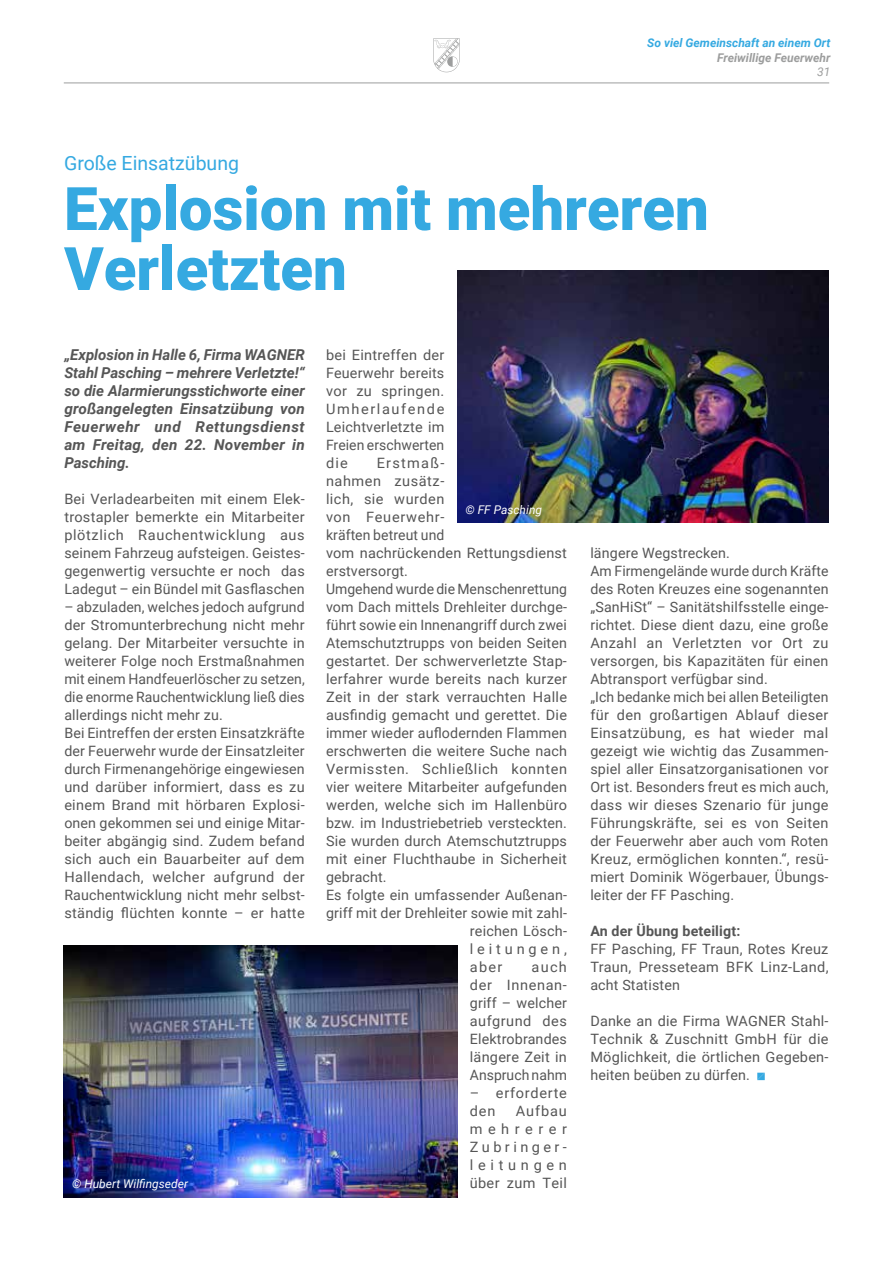
<style>
.page{position:relative;width:893px;height:1263px;background:#fff}
.page>*{position:absolute;margin:0;border:0;box-sizing:border-box;transform-origin:0 0}
.t1{font:900 60px/60px "Roboto";color:#35a9e1}
.t2{font:19.5px "Roboto";color:#35a9e1}
.t3{font:italic 700 15px/18px "Roboto";letter-spacing:.01em;color:#565656;text-align:justify}
.t4{font:14.25px/18px "Roboto";letter-spacing:.01em;color:#565656;text-align:justify}
.t5{font:14.25px "Roboto";letter-spacing:.04em;color:#565656}
.t6{font:700 14.25px "Roboto";letter-spacing:.01em;color:#565656}
.t7{font:14.25px "Roboto";letter-spacing:.03em;color:#565656}
.t8{font:14.25px/18px "Roboto";letter-spacing:.05em;color:#565656}
.t9{font:14.25px "Roboto";letter-spacing:.045em;color:#565656}
.t10{font:14.25px "Roboto";letter-spacing:.265em;color:#565656}
.t11{font:14.25px "Roboto";letter-spacing:.09em;color:#565656}
.t12{font:italic 12px "Roboto";color:#fff}
.t13{font:italic 700 12px "Roboto";color:#35a9e1}
.t14{font:italic 700 12px "Roboto";color:#9c9d9d}
.t15{font:italic 12px "Roboto";color:#9c9d9d}
</style>
<div class="page">
<hr style="left:64px;top:83px;width:765px;height:1px;background:#9c9d9d">
<img style="left:457px;top:270px;width:371px;height:252px">
<img style="left:64px;top:945px;width:393px;height:252px">
<svg style="left:757px;top:1073px;width:8px;height:7px"></svg>
<svg style="left:433px;top:38px;width:27px;height:34px"></svg>
<p class="t13" style="left:647px;top:35px;width:185px">So viel Gemeinschaft an einem Ort</p>
<p class="t14" style="left:717px;top:49px;width:115px">Freiwillige Feuerwehr</p>
<p class="t15" style="left:817px;top:63px;width:15px">31</p>
<h2 class="t2" style="left:64px;top:149px;width:177px">Große Einsatzübung</h2>
<h1 class="t1" style="left:64px;top:176px;width:646px">Explosion mit mehreren<br>Verletzten</h1>
<p class="t3" style="left:64px;top:345px;width:242px">„Explosion in Halle 6, Firma WAGNER Stahl Pasching – mehrere Verletzte!“ so die Alarmierungsstichworte einer großangelegten Einsatzübung von Feuerwehr und Rettungsdienst am Freitag, den 22. November in Pasching.</p>
<p class="t4" style="left:64px;top:489px;width:242px">Bei Verladearbeiten mit einem Elek&shy;trostapler bemerkte ein Mitarbeiter plötzlich Rauchentwicklung aus seinem Fahrzeug aufsteigen. Geistes&shy;gegenwertig versuchte er noch das Ladegut – ein Bündel mit Gasflaschen</p>
<p class="t4" style="left:64px;top:597px;width:242px;text-align:left">– abzuladen, welches jedoch aufgrund der Stromunterbrechung nicht mehr gelang. Der Mitarbeiter versuchte in weiterer Folge noch Erstmaßnahmen mit einem Handfeuerlöscher zu setzen, die enorme Rauchentwicklung ließ dies allerdings nicht mehr zu.<br>Bei Eintreffen der ersten Einsatzkräfte der Feuerwehr wurde der Einsatzleiter durch Firmenangehörige eingewiesen und darüber informiert, dass es zu einem Brand mit hörbaren Explosi&shy;onen gekommen sei und einige Mitar&shy;beiter abgängig sind. Zudem befand sich auch ein Bauarbeiter auf dem Hallendach, welcher aufgrund der Rauchentwicklung nicht mehr selbst&shy;ständig flüchten konnte – er hatte</p>
<p class="t12" style="left:72px;top:1175px;width:117px">© Hubert Wilfingseder</p>
<p class="t4" style="left:326px;top:345px;width:120px">bei Eintreffen der Feuerwehr bereits vor zu springen.<br>Umherlaufende Leichtverletzte im Freien erschwerten die</p>
<p class="t11" style="left:377px;top:453px;width:69px">Erstmaß-</p>
<p class="t5" style="left:326px;top:471px;width:120px">nahmen zusätz-</p>
<p class="t7" style="left:326px;top:489px;width:120px">lich, sie wurden</p>
<p class="t9" style="left:326px;top:507px;width:120px">von Feuerwehr-</p>
<p class="t4" style="left:326px;top:525px;width:120px">kräften betreut und</p>
<p class="t4" style="left:326px;top:543px;width:242px">vom nachrückenden Rettungsdienst</p>
<p class="t4" style="left:326px;top:561px;width:84px">erstversorgt.</p>
<p class="t4" style="left:326px;top:579px;width:242px">Umgehend wurde die Menschenrettung</p>
<p class="t4" style="left:326px;top:597px;width:242px">vom Dach mittels Drehleiter durchge-</p>
<p class="t4" style="left:326px;top:615px;width:242px">führt sowie ein Innenangriff durch zwei</p>
<p class="t4" style="left:326px;top:633px;width:242px">Atemschutztrupps von beiden Seiten</p>
<p class="t4" style="left:326px;top:651px;width:242px">gestartet. Der schwerverletzte Stap-</p>
<p class="t4" style="left:326px;top:669px;width:242px">lerfahrer wurde bereits nach kurzer</p>
<p class="t4" style="left:326px;top:687px;width:243px">Zeit in der stark verrauchten Halle</p>
<p class="t4" style="left:326px;top:705px;width:242px">ausfindig gemacht und gerettet. Die</p>
<p class="t4" style="left:326px;top:723px;width:242px">immer wieder auflodernden Flammen</p>
<p class="t4" style="left:326px;top:741px;width:243px">erschwerten die weitere Suche nach</p>
<p class="t5" style="left:326px;top:759px;width:242px">Vermissten. Schließlich konnten</p>
<p class="t4" style="left:326px;top:777px;width:243px">vier weitere Mitarbeiter aufgefunden</p>
<p class="t4" style="left:326px;top:795px;width:242px">werden, welche sich im Hallenbüro</p>
<p class="t4" style="left:326px;top:813px;width:242px">bzw. im Industriebetrieb versteckten.</p>
<p class="t4" style="left:326px;top:831px;width:242px">Sie wurden durch Atemschutztrupps</p>
<p class="t4" style="left:326px;top:849px;width:243px">mit einer Fluchthaube in Sicherheit</p>
<p class="t4" style="left:326px;top:867px;width:62px">gebracht.</p>
<p class="t4" style="left:326px;top:885px;width:242px">Es folgte ein umfassender Außenan-</p>
<p class="t4" style="left:326px;top:903px;width:242px">griff mit der Drehleiter sowie mit zahl-</p>
<p class="t4" style="left:470px;top:921px;width:99px">reichen Lösch-</p>
<p class="t10" style="left:470px;top:939px;width:99px">leitungen,</p>
<p class="t4" style="left:470px;top:957px;width:34px">aber</p>
<p class="t12" style="left:466px;top:501px;width:78px">© FF Pasching</p>
<p class="t4" style="left:470px;top:957px;width:99px;text-indent:62px">auch der Innenan&shy;griff – welcher aufgrund des Elektrobrandes längere Zeit in Anspruch nahm</p>
<p class="t8" style="left:470px;top:1083px;width:99px">– erforderte den</p>
<p class="t4" style="left:470px;top:1101px;width:99px;text-indent:46px">Aufbau mehrerer Zubringer&shy;leitungen über zum Teil</p>
<p class="t4" style="left:590px;top:543px;width:240px;text-align:left">längere Wegstrecken.<br>Am Firmengelände wurde durch Kräfte des Roten Kreuzes eine sogenannten „SanHiSt“ – Sanitätshilfsstelle einge&shy;richtet. Diese dient dazu, eine große Anzahl an Verletzten vor Ort zu versorgen, bis Kapazitäten für einen Abtransport verfügbar sind.<br>„Ich bedanke mich bei allen Beteiligten für den großartigen Ablauf dieser Einsatzübung, es hat wieder mal gezeigt wie wichtig das Zusammen&shy;spiel aller Einsatzorganisationen vor Ort ist. Besonders freut es mich auch, dass wir dieses Szenario für junge Führungskräfte, sei es von Seiten der Feuerwehr aber auch vom Roten Kreuz, ermöglichen konnten.“, resü&shy;miert Dominik Wögerbauer, Übungs&shy;leiter der FF Pasching.</p>
<p class="t6" style="left:590px;top:921px;width:151px">An der Übung beteiligt:</p>
<p class="t4" style="left:590px;top:939px;width:240px">FF Pasching, FF Traun, Rotes Kreuz Traun, Presseteam BFK Linz-Land, acht Statisten</p>
<p class="t4" style="left:590px;top:1011px;width:240px">Danke an die Firma WAGNER Stahl-Technik &amp; Zuschnitt GmbH für die Möglichkeit, die örtlichen Gegeben&shy;heiten beüben zu dürfen.</p>
</div>
